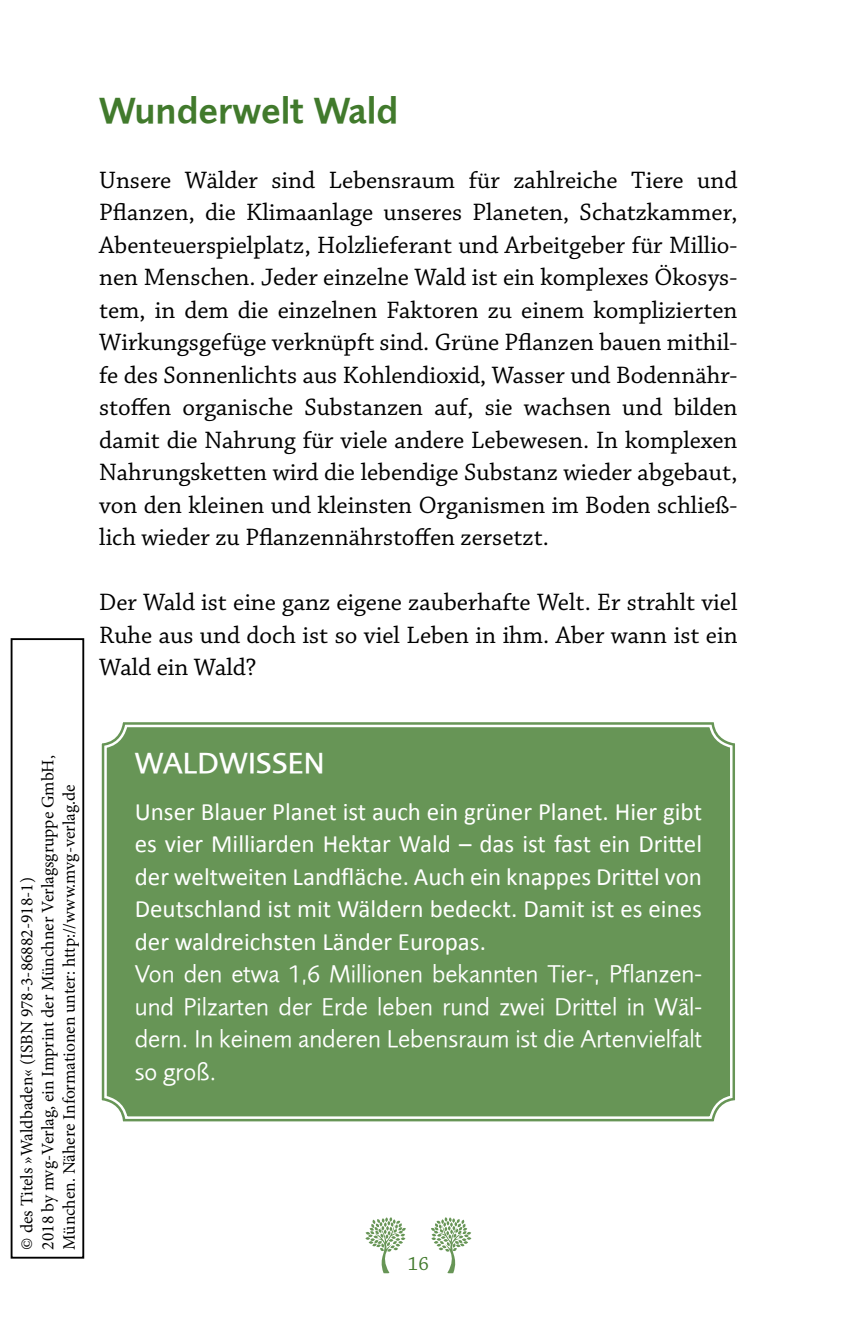
<style>
.page{position:relative;width:851px;height:1326px;background:#fff}
.page>*{position:absolute;margin:0;border:0;box-sizing:border-box;transform-origin:0 0}
._01_h2{font:600 37.5px "Foundry Sans";color:#417a2c}
._04_Kasten_Head{font:500 30px "Foundry Sans";color:#fff}
._03_Body_LZ{font:25px/32.5px "Chaparral Pro";color:#000;text-align:justify}
._04_Kasten_Body{font:25px/32.5px "Calibri";color:#fff;text-align:justify}
._04_Kasten_Body-2{font:25px/32.5px "Foundry Sans";color:#fff;text-align:justify}
._03_Body{font:25px/32.5px "Chaparral Pro";color:#000;text-align:justify}
.t1{font:20px "Chaparral Pro";color:#417a2c}
.t2{font:17.5px/21.2px "Minion Pro";color:#000}
</style>
<div class="page">
<svg style="left:365px;top:1217px;width:41px;height:56px"></svg>
<svg style="left:431px;top:1217px;width:40px;height:56px"></svg>
<div style="left:101px;top:722px;width:634px;height:400px;background:#679556"></div>
<div style="left:104px;top:724px;width:628px;height:394px;border:2px solid #fff;border-radius:21px"></div>
<div style="left:11px;top:638px;width:73px;height:620px;border:2px solid #000"></div>
<p class="_01_h2" style="left:99px;top:88px;width:301px">Wunderwelt Wald</p>
<p class="_03_Body_LZ" style="left:99px;top:164px;width:639px">Unsere Wälder sind Lebensraum für zahlreiche Tiere und Pflanzen, die Klimaanlage unseres Planeten, Schatzkammer, Abenteuerspielplatz, Holzlieferant und Arbeitgeber für Millio&shy;nen Menschen. Jeder einzelne Wald ist ein komplexes Ökosys&shy;tem, in dem die einzelnen Faktoren zu einem komplizierten Wirkungsgefüge verknüpft sind. Grüne Pflanzen bauen mithil&shy;fe des Sonnenlichts aus Kohlendioxid, Wasser und Bodennähr&shy;stoffen organische Substanzen auf, sie wachsen und bilden damit die Nahrung für viele andere Lebewesen. In komplexen Nahrungsketten wird die lebendige Substanz wieder abgebaut, von den kleinen und kleinsten Organismen im Boden schließ&shy;lich wieder zu Pflanzennährstoffen zersetzt.</p>
<p class="_03_Body" style="left:99px;top:587px;width:639px">Der Wald ist eine ganz eigene zauberhafte Welt. Er strahlt viel Ruhe aus und doch ist so viel Leben in ihm. Aber wann ist ein Wald ein Wald?</p>
<p class="t2" style="left:16px;top:1249px;width:496px;rotate:-90deg">© des Titels »Waldbaden« (ISBN 978-3-86882-918-1)<br>2018 by mvg-Verlag, ein Imprint der Münchner Verlagsgruppe GmbH,<br>München. Nähere Informationen unter: http://www.mvg-verlag.de</p>
<p class="_04_Kasten_Head" style="left:135px;top:745px;width:191px">WALDWISSEN</p>
<p class="_04_Kasten_Body" style="left:135px;top:795px;width:568px">Unser Blauer Planet ist auch ein grüner Planet. Hier gibt es vier Milliarden Hektar Wald – das ist fast ein Drittel der weltweiten Landfläche. Auch ein knappes Drittel von Deutschland ist mit Wäldern bedeckt. Damit ist es eines der waldreichsten Länder Europas.</p>
<p class="_04_Kasten_Body-2" style="left:135px;top:957px;width:568px">Von den etwa 1,6 Millionen bekannten Tier-, Pflanzen&shy;und Pilzarten der Erde leben rund zwei Drittel in Wäl&shy;dern. In keinem anderen Lebensraum ist die Artenvielfalt so groß.</p>
<p class="t1" style="left:408px;top:1251px;width:22px">16</p>
</div>
